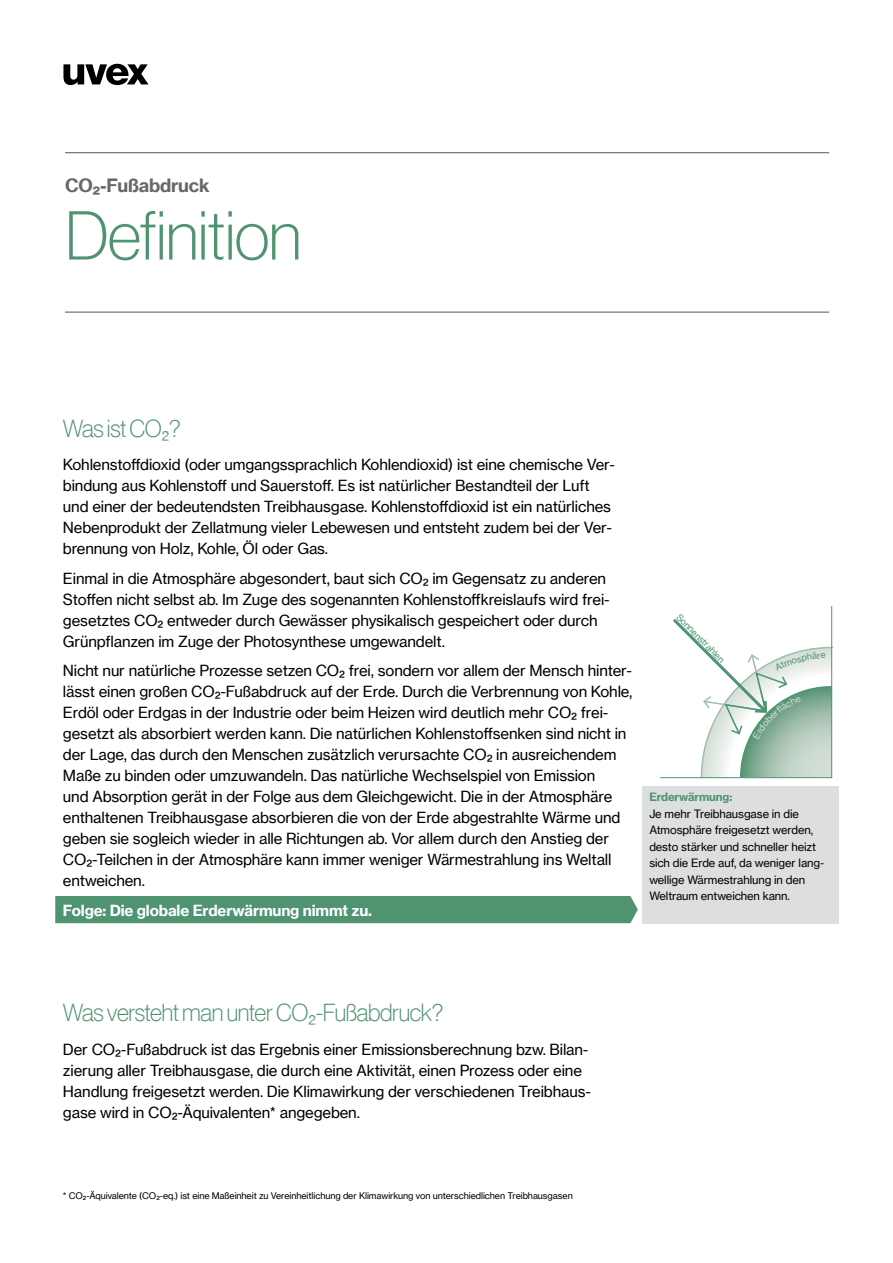
<style>
.page{position:relative;width:893px;height:1263px;background:#fff}
.page>*{position:absolute;margin:0;border:0;box-sizing:border-box;transform-origin:0 0}
.t1{font:67.5px "N Haas Grotesk DS Pro 35 X Lt";letter-spacing:-.01em;color:#4f9371}
.t2{font:24px "N Haas Grotesk DS Pro 35 X Lt";letter-spacing:-.015em;color:#4f9371}
.t3{font:18px "N Haas Grotesk TX Pro 75 Bd";letter-spacing:-.01em;color:#67686b}
.t4{font:15px/21px "N Haas Grotesk TX Pro 55 Rg";letter-spacing:-.01em;color:#000}
.t5{font:15px "N Haas Grotesk TX Pro 75 Bd";letter-spacing:-.01em;color:#fff}
.t6{font:11.25px/16.5px "N Haas Grotesk TX Pro 55 Rg";letter-spacing:-.01em;color:#000}
.t7{font:11.25px "N Haas Grotesk TX Pro 75 Bd";letter-spacing:-.01em;color:#4f9371}
.t8{font:9px "N Haas Grotesk TX Pro 55 Rg";letter-spacing:-.01em;color:#000}
.t9{font:9px "N Haas Grotesk TX Pro 55 Rg";color:#4f9371}
</style>
<div class="page">
<hr style="left:65px;top:152px;width:764px;height:1px;background:#67686b">
<hr style="left:65px;top:312px;width:764px;height:1px;background:#67686b">
<div style="left:643px;top:786px;width:196px;height:137px;background:#dddedf"></div>
<div style="left:55px;top:896px;width:583px;height:27px;background:#4f9371"></div>
<svg style="left:63px;top:64px;width:85px;height:21px"></svg>
<svg style="left:660px;top:606px;width:172px;height:172px"></svg>
<p class="t3" style="left:65px;top:174px;width:146px">CO₂-Fußabdruck</p>
<h1 class="t1" style="left:65px;top:198px;width:238px">Definition</h1>
<h2 class="t2" style="left:63px;top:415px;width:120px">Was ist CO₂?</h2>
<p class="t4" style="left:63px;top:454px;width:554px">Kohlenstoffdioxid (oder umgangssprachlich Kohlendioxid) ist eine chemische Ver&shy;bindung aus Kohlenstoff und Sauerstoff. Es ist natürlicher Bestandteil der Luft und einer der bedeutendsten Treibhausgase. Kohlenstoffdioxid ist ein natürliches Nebenprodukt der Zellatmung vieler Lebewesen und entsteht zudem bei der Ver&shy;brennung von Holz, Kohle, Öl oder Gas.</p>
<p class="t4" style="left:63px;top:568px;width:548px">Einmal in die Atmosphäre abgesondert, baut sich CO2 im Gegensatz zu anderen Stoffen nicht selbst ab. Im Zuge des sogenannten Kohlenstoffkreislaufs wird frei&shy;gesetztes CO2 entweder durch Gewässer physikalisch gespeichert oder durch Grünpflanzen im Zuge der Photosynthese umgewandelt.</p>
<p class="t4" style="left:63px;top:660px;width:571px">Nicht nur natürliche Prozesse setzen CO2 frei, sondern vor allem der Mensch hinter&shy;lässt einen großen CO2-Fußabdruck auf der Erde. Durch die Verbrennung von Kohle, Erdöl oder Erdgas in der Industrie oder beim Heizen wird deutlich mehr CO2 frei&shy;gesetzt als absorbiert werden kann. Die natürlichen Kohlenstoffsenken sind nicht in der Lage, das durch den Menschen zusätzlich verursachte CO2 in ausreichendem Maße zu binden oder umzuwandeln. Das natürliche Wechselspiel von Emission<br>und Absorption gerät in der Folge aus dem Gleichgewicht. Die in der Atmosphäre enthaltenen Treibhausgase absorbieren die von der Erde abgestrahlte Wärme und geben sie sogleich wieder in alle Richtungen ab. Vor allem durch den Anstieg der CO2-Teilchen in der Atmosphäre kann immer weniger Wärmestrahlung ins Weltall entweichen.</p>
<p class="t5" style="left:63px;top:901px;width:311px">Folge: Die globale Erderwärmung nimmt zu.</p>
<p class="t9" style="left:682px;top:612px;width:65px;rotate:45deg">Sonnenstrahlen</p>
<p class="t7" style="left:649px;top:790px;width:84px">Erderwärmung:</p>
<p class="t6" style="left:649px;top:805px;width:176px">Je mehr Treibhausgase in die<br>Atmosphäre freigesetzt werden, desto stärker und schneller heizt sich die Erde auf, da weniger lang&shy;wellige Wärmestrahlung in den<br>Weltraum entweichen kann.</p>
<h2 class="t2" style="left:63px;top:999px;width:382px">Was versteht man unter CO₂-Fußabdruck?</h2>
<p class="t4" style="left:63px;top:1039px;width:530px">Der CO2-Fußabdruck ist das Ergebnis einer Emissionsberechnung bzw. Bilan&shy;zierung aller Treibhausgase, die durch eine Aktivität, einen Prozess oder eine Handlung freigesetzt werden. Die Klimawirkung der verschiedenen Treibhaus&shy;gase wird in CO2-Äquivalenten* angegeben.</p>
<p class="t8" style="left:63px;top:1190px;width:511px">* CO2-Äquivalente (CO2-eq.) ist eine Maßeinheit zu Vereinheitlichung der Klimawirkung von unterschiedlichen Treibhausgasen</p>
</div>
